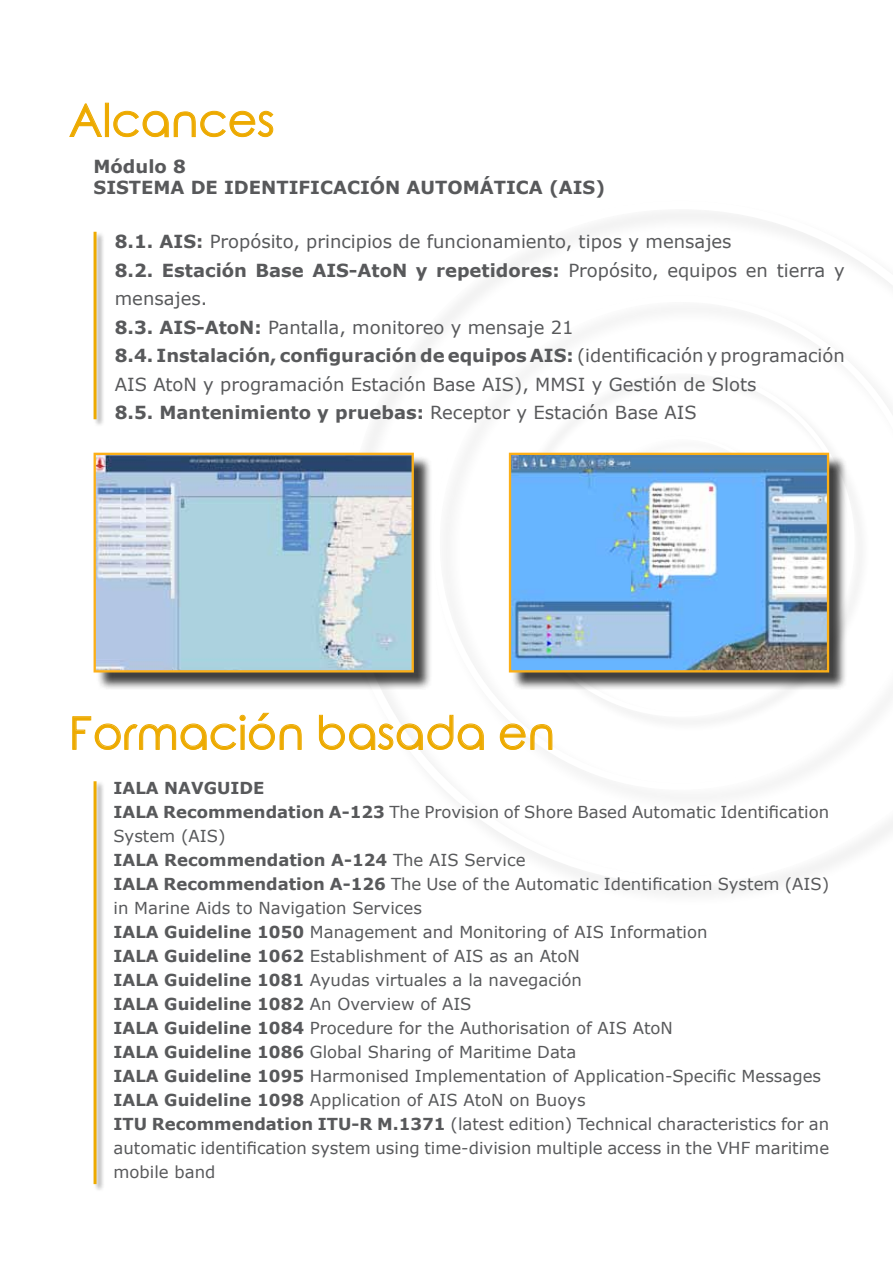
<style>
.page{position:relative;width:893px;height:1263px;background:#fff}
.page>*{position:absolute;margin:0;border:0;box-sizing:border-box;transform-origin:0 0}
.t1{font:45px "Rounded Elegance";color:#edaa00}
.t2{font:18px/28.5px "Verdana";color:#58595b}
.t3{font:700 18px/21px "Verdana";color:#58595b}
.t4{font:16.5px/24px "Verdana";color:#58595b}
.s1{font-weight:700}
</style>
<div class="page">
<svg style="left:339px;top:213px;width:554px;height:671px"></svg>
<svg style="left:69px;top:103px;width:33px;height:34px"></svg>
<div style="left:105px;top:103px;width:4px;height:34px;border:1px solid #edaa00"></div>
<svg style="left:113px;top:110px;width:161px;height:28px"></svg>
<svg style="left:72px;top:712px;width:230px;height:38px"></svg>
<svg style="left:318px;top:714px;width:166px;height:36px"></svg>
<svg style="left:499px;top:723px;width:54px;height:27px"></svg>
<div style="left:93px;top:780px;width:12px;height:412px;background:#000;opacity:.4"></div>
<hr style="left:94px;top:781px;width:3px;height:403px;background:#edaa00">
<div style="left:93px;top:231px;width:12px;height:197px;background:#000;opacity:.4"></div>
<hr style="left:94px;top:232px;width:3px;height:187px;background:#edaa00">
<div style="left:96px;top:455px;width:337px;height:236px;background:#000;opacity:.75"></div>
<img style="left:97px;top:456px;width:314px;height:213px">
<div style="left:94px;top:453px;width:320px;height:219px;border:2px solid #fcaf17"></div>
<div style="left:511px;top:455px;width:337px;height:236px;background:#000;opacity:.75"></div>
<img style="left:512px;top:456px;width:314px;height:213px">
<div style="left:509px;top:453px;width:320px;height:219px;border:2px solid #fcaf17"></div>
<h1 class="t1" style="left:69px;top:95px;width:207px">Alcances</h1>
<p class="t3" style="left:94px;top:156px;width:513px">Módulo 8<br>SISTEMA DE IDENTIFICACIÓN AUTOMÁTICA (AIS)</p>
<p class="t2" style="left:115px;top:228px;width:731px"><span class="s1">8.1. AIS:</span> Propósito, principios de funcionamiento, tipos y mensajes<br><span class="s1">8.2. Estación Base AIS-AtoN y repetidores:</span> Propósito, equipos en tierra y mensajes.<br><span class="s1">8.3. AIS-AtoN:</span> Pantalla, monitoreo y mensaje 21<br><span class="s1">8.4. Instalación, configuración de equipos AIS:</span> (identificación y programación AIS AtoN y programación Estación Base AIS), MMSI y Gestión de Slots<br><span class="s1">8.5. Mantenimiento y pruebas:</span> Receptor y Estación Base AIS</p>
<h1 class="t1" style="left:69px;top:707px;width:488px">Formación basada en</h1>
<p class="t4" style="left:114px;top:776px;width:717px"><span class="s1">IALA NAVGUIDE<br>IALA Recommendation A-123</span> The Provision of Shore Based Automatic Identification System (AIS)<br><span class="s1">IALA Recommendation A-124</span> The AIS Service<br><span class="s1">IALA Recommendation A-126</span> The Use of the Automatic Identification System (AIS) in Marine Aids to Navigation Services<br><span class="s1">IALA Guideline 1050</span> Management and Monitoring of AIS Information<br><span class="s1">IALA Guideline 1062</span> Establishment of AIS as an AtoN<br><span class="s1">IALA Guideline 1081</span> Ayudas virtuales a la navegación<br><span class="s1">IALA Guideline 1082</span> An Overview of AIS<br><span class="s1">IALA Guideline 1084</span> Procedure for the Authorisation of AIS AtoN<br><span class="s1">IALA Guideline 1086</span> Global Sharing of Maritime Data<br><span class="s1">IALA Guideline 1095</span> Harmonised Implementation of Application-Specific Messages <span class="s1">IALA Guideline 1098</span> Application of AIS AtoN on Buoys<br><span class="s1">ITU Recommendation ITU-R M.1371</span> (latest edition) Technical characteristics for an automatic identification system using time-division multiple access in the VHF maritime mobile band</p>
</div>
